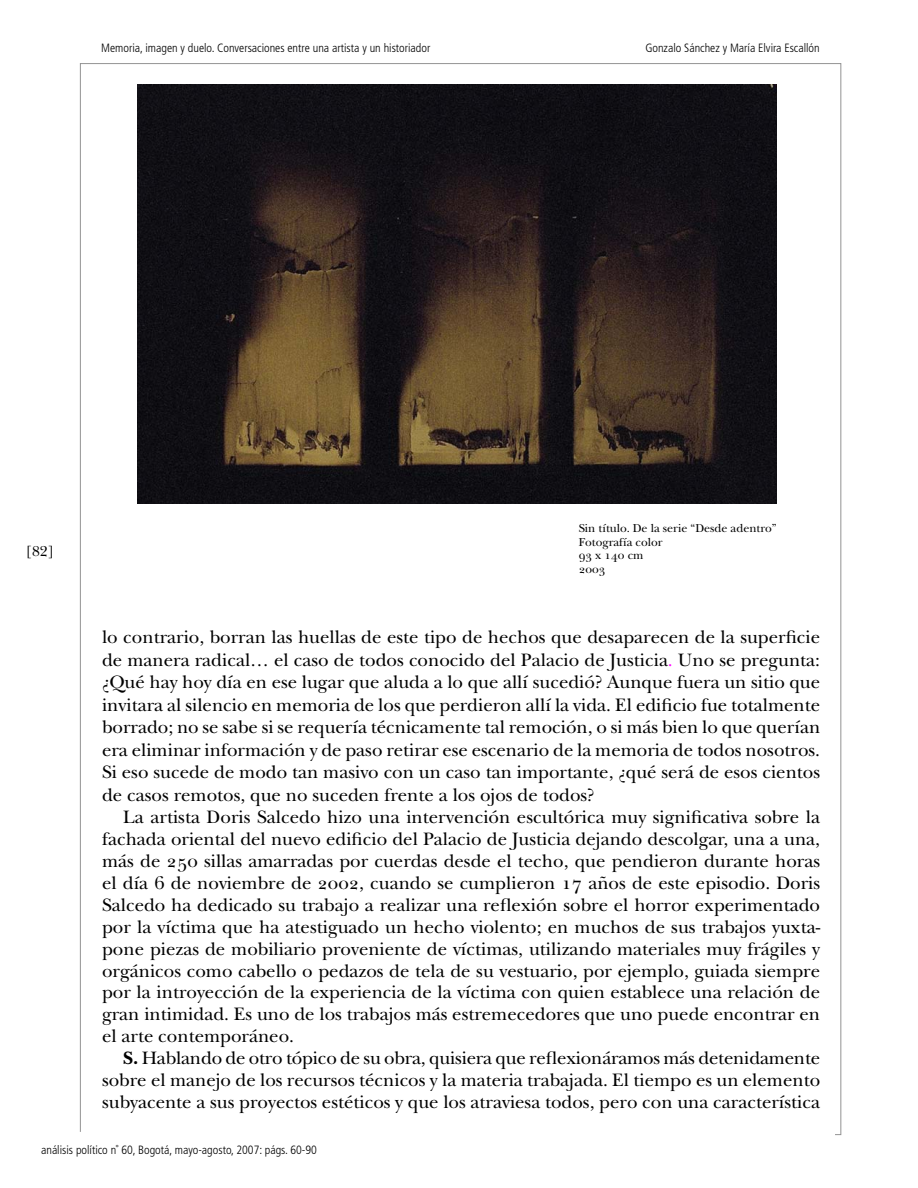
<style>
.page{position:relative;width:918px;height:1188px;background:#fff}
.page>*{position:absolute;margin:0;border:0;box-sizing:border-box;transform-origin:0 0}
._04_Body_12_5{font:18.75px/22px "New Baskerville";color:#000;text-align:justify}
.t1{font:15px "New Baskerville";color:#000}
.t2{font:300 condensed 12px "Frutiger";color:#000}
.pie_de_foto{font:12px/13.5px "New Baskerville";color:#000}
.s1{font-family:"New Baskerville SC"}
.s2{color:#f0f}
.s3{font-weight:700}
</style>
<div class="page">
<img style="left:138px;top:85px;width:638px;height:418px">
<p class="t2" style="left:101px;top:41px;width:331px">Memoria, imagen y duelo. Conversaciones entre una artista y un historiador</p>
<p class="t2" style="left:645px;top:41px;width:176px">Gonzalo Sánchez y María Elvira Escallón</p>
<p class="t1" style="left:26px;top:542px;width:30px">[82]</p>
<p class="pie_de_foto" style="left:579px;top:522px;width:200px">Sin título. De la serie “Desde adentro”<br>Fotografía color<br><span class="s1">93</span> x <span class="s1">140</span> cm<br><span class="s1">2003</span></p>
<p class="_04_Body_12_5" style="left:102px;top:626px;width:720px;line-height:22.5px">lo contrario, borran las huellas de este tipo de hechos que desaparecen de la superficie de manera radical… el caso de todos conocido del Palacio de Justicia<span class="s2">.</span> Uno se pregunta: ¿Qué hay hoy día en ese lugar que aluda a lo que allí sucedió? Aunque fuera un sitio que invitara al silencio en memoria de los que perdieron allí la vida. El edificio fue totalmente borrado; no se sabe si se requería técnicamente tal remoción, o si más bien lo que querían era eliminar información y de paso retirar ese escenario de la memoria de todos nosotros.<br>Si eso sucede de modo tan masivo con un caso tan importante, ¿qué será de esos cientos de casos remotos, que no suceden frente a los ojos de todos?</p>
<p class="_04_Body_12_5" style="left:102px;top:806px;width:720px;text-indent:21px">La artista Doris Salcedo hizo una intervención escultórica muy significativa sobre la fachada oriental del nuevo edificio del Palacio de Justicia dejando descolgar, una a una, más de <span class="s1">250</span> sillas amarradas por cuerdas desde el techo, que pendieron durante horas el día <span class="s1">6</span> de noviembre de <span class="s1">2002</span>, cuando se cumplieron <span class="s1">17</span> años de este episodio. Doris Salcedo ha dedicado su trabajo a realizar una reflexión sobre el horror experimentado por la víctima que ha atestiguado un hecho violento; en muchos de sus trabajos yuxta&shy;pone piezas de mobiliario proveniente de víctimas, utilizando materiales muy frágiles y orgánicos como cabello o pedazos de tela de su vestuario, por ejemplo, guiada siempre por la introyección de la experiencia de la víctima con quien establece una relación de gran intimidad. Es uno de los trabajos más estremecedores que uno puede encontrar en el arte contemporáneo.</p>
<p class="_04_Body_12_5" style="left:102px;top:1047px;width:720px;text-indent:21px"><span class="s3">S.</span> Hablando de otro tópico de su obra, quisiera que reflexionáramos más detenidamente sobre el manejo de los recursos técnicos y la materia trabajada. El tiempo es un elemento subyacente a sus proyectos estéticos y que los atraviesa todos, pero con una característica</p>
<p class="t2" style="left:41px;top:1143px;width:277px">análisis político n˚ 60, Bogotá, mayo-agosto, 2007: págs. 60-90</p>
</div>
